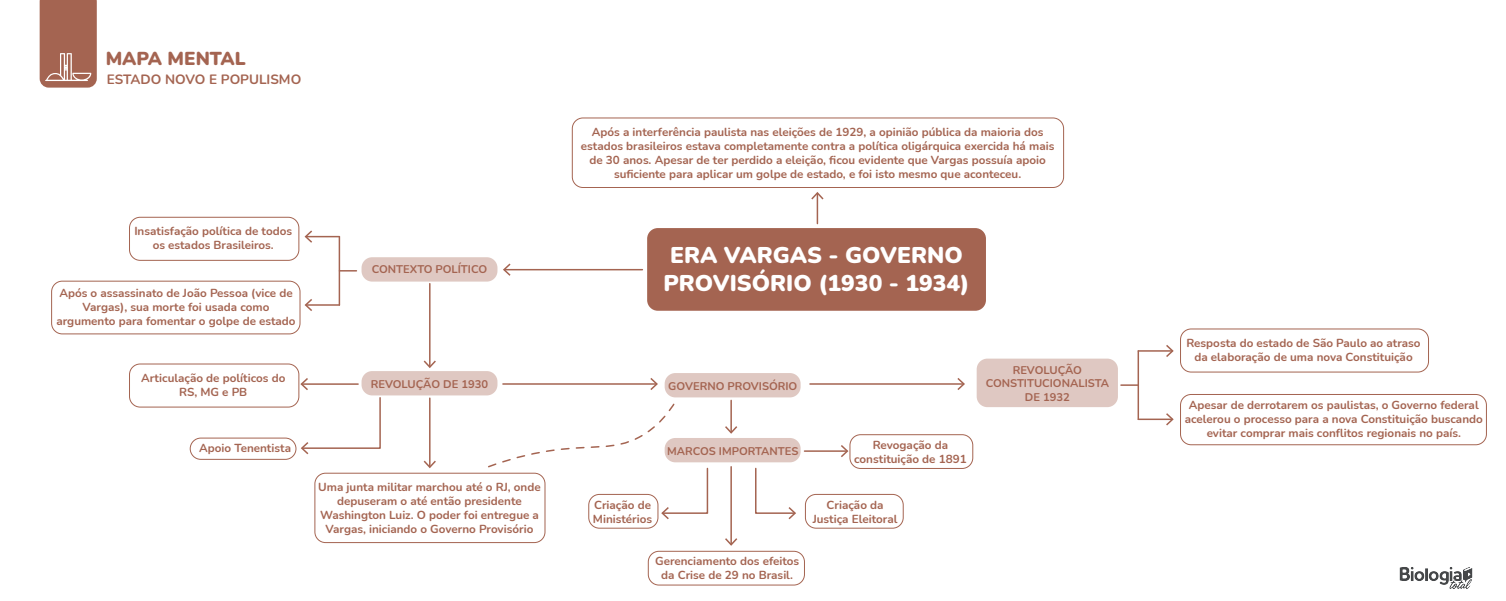
<style>
.page{position:relative;width:1506px;height:601px;background:#fff}
.page>*{position:absolute;margin:0;border:0;box-sizing:border-box;transform-origin:0 0}
.t1{font:900 22.8px/27.4px "Nunito";color:#fff}
.t2{font:900 18.75px "Nunito";color:#a46451}
.t3{font:700 13.5px "Nunito";color:#a46451}
.t4{font:700 11.62px/14px "Nunito";color:#a46451;text-align:center}
.t5{font:700 11.18px/13.4px "Nunito";color:#a46451;text-align:center}
</style>
<div class="page">
<img style="left:1399px;top:567px;width:74px;height:22px">
<svg style="left:40px;top:0;width:57px;height:88px;background:#aa6e5c"></svg>
<div style="left:361px;top:257px;width:136px;height:24px;background:#dfc8c2;border-radius:11px"></div>
<div style="left:361px;top:371px;width:136px;height:24px;background:#dfc8c2;border-radius:11px"></div>
<div style="left:664px;top:373px;width:136px;height:24px;background:#dfc8c2;border-radius:11px"></div>
<div style="left:976px;top:358px;width:142px;height:49px;background:#dfc8c2;border-radius:11px"></div>
<div style="left:664px;top:438px;width:136px;height:24px;background:#dfc8c2;border-radius:11px"></div>
<div style="left:647px;top:228px;width:339px;height:83px;background:#a46451;border-radius:11px"></div>
<hr style="left:816px;top:193px;width:2px;height:30px;background:#a46451">
<svg style="left:811px;top:192px;width:12px;height:7px"></svg>
<hr style="left:306px;top:304px;width:33px;height:2px;background:#a46451">
<svg style="left:304px;top:299px;width:8px;height:12px"></svg>
<hr style="left:306px;top:236px;width:33px;height:1px;background:#a46451">
<svg style="left:304px;top:230px;width:8px;height:13px"></svg>
<hr style="left:339px;top:236px;width:1px;height:69px;background:#a46451">
<svg style="left:340px;top:270px;width:16px;height:1px"></svg>
<hr style="left:1138px;top:418px;width:34px;height:2px;background:#a46451">
<svg style="left:1166px;top:413px;width:7px;height:12px"></svg>
<hr style="left:1138px;top:350px;width:34px;height:1px;background:#a46451">
<svg style="left:1166px;top:345px;width:7px;height:12px"></svg>
<hr style="left:1137px;top:351px;width:2px;height:68px;background:#a46451">
<svg style="left:1121px;top:384px;width:17px;height:2px"></svg>
<svg style="left:301px;top:397px;width:80px;height:57px"></svg>
<hr style="left:302px;top:383px;width:56px;height:2px;background:#a46451">
<svg style="left:300px;top:378px;width:8px;height:12px"></svg>
<hr style="left:504px;top:269px;width:138px;height:1px;background:#a46451">
<svg style="left:503px;top:263px;width:7px;height:13px"></svg>
<hr style="left:503px;top:383px;width:153px;height:2px;background:#a46451">
<svg style="left:650px;top:378px;width:8px;height:12px"></svg>
<hr style="left:810px;top:383px;width:153px;height:2px;background:#a46451">
<svg style="left:957px;top:378px;width:8px;height:12px"></svg>
<hr style="left:804px;top:450px;width:43px;height:2px;background:#a46451">
<svg style="left:841px;top:445px;width:7px;height:12px"></svg>
<div style="left:572px;top:117px;width:492px;height:71px;border:1px solid #a46451;border-radius:11px"></div>
<div style="left:1180px;top:328px;width:248px;height:44px;border:1px solid #a46451;border-radius:11px"></div>
<div style="left:129px;top:217px;width:170px;height:44px;border:1px solid #a46451;border-radius:11px"></div>
<div style="left:129px;top:363px;width:170px;height:44px;border:1px solid #a46451;border-radius:11px"></div>
<div style="left:314px;top:473px;width:231px;height:70px;border:1px solid #a46451;border-radius:11px"></div>
<div style="left:190px;top:437px;width:106px;height:22px;border:1px solid #a46451;border-radius:11px"></div>
<div style="left:588px;top:494px;width:70px;height:34px;border:1px solid #a46451;border-radius:11px"></div>
<div style="left:805px;top:494px;width:98px;height:34px;border:1px solid #a46451;border-radius:11px"></div>
<div style="left:648px;top:551px;width:157px;height:34px;border:1px solid #a46451;border-radius:11px"></div>
<div style="left:849px;top:434px;width:124px;height:35px;border:1px solid #a46451;border-radius:11px"></div>
<div style="left:51px;top:281px;width:249px;height:53px;border:1px solid #a46451;border-radius:11px"></div>
<div style="left:1180px;top:394px;width:306px;height:51px;border:1px solid #a46451;border-radius:11px"></div>
<hr style="left:429px;top:398px;width:1px;height:68px;background:#a46451">
<svg style="left:424px;top:460px;width:12px;height:8px"></svg>
<hr style="left:429px;top:284px;width:1px;height:82px;background:#a46451">
<svg style="left:424px;top:360px;width:12px;height:8px"></svg>
<hr style="left:730px;top:400px;width:2px;height:32px;background:#a46451">
<svg style="left:725px;top:426px;width:12px;height:8px"></svg>
<hr style="left:730px;top:466px;width:2px;height:78px;background:#a46451">
<svg style="left:725px;top:538px;width:12px;height:7px"></svg>
<svg style="left:487px;top:403px;width:222px;height:116px"></svg>
<svg style="left:755px;top:467px;width:41px;height:52px"></svg>
<h2 class="t2" style="left:106px;top:45px;width:142px">MAPA MENTAL</h2>
<p class="t3" style="left:107px;top:69px;width:196px">ESTADO NOVO E POPULISMO</p>
<p class="t4" style="left:134px;top:224px;width:159px">Insatisfação política de todos os estados Brasileiros.</p>
<p class="t4" style="left:56px;top:285px;width:241px">Após o assassinato de João Pessoa (vice de<br>Vargas), sua morte foi usada como argumento para fomentar o golpe de estado</p>
<p class="t4" style="left:141px;top:370px;width:146px">Articulação de políticos do<br>RS, MG e PB</p>
<p class="t4" style="left:199px;top:440px;width:93px">Apoio Tenentista</p>
<p class="t5" style="left:372px;top:262px;width:117px">CONTEXTO POLÍTICO</p>
<p class="t4" style="left:581px;top:125px;width:475px">Após a interferência paulista nas eleições de 1929, a opinião pública da maioria dos estados brasileiros estava completamente contra a política oligárquica exercida há mais de 30 anos. Apesar de ter perdido a eleição, ficou evidente que Vargas possuía apoio suficiente para aplicar um golpe de estado, e foi isto mesmo que aconteceu.</p>
<h1 class="t1" style="left:663px;top:241px;width:307px">ERA VARGAS - GOVERNO<br>PROVISÓRIO (1930 - 1934)</h1>
<p class="t5" style="left:371px;top:377px;width:119px">REVOLUÇÃO DE 1930</p>
<p class="t5" style="left:668px;top:379px;width:131px">GOVERNO PROVISÓRIO</p>
<p class="t5" style="left:667px;top:443px;width:133px">MARCOS IMPORTANTES</p>
<p class="t4" style="left:854px;top:437px;width:114px">Revogação da constituição de 1891</p>
<p class="t4" style="left:318px;top:480px;width:224px">Uma junta militar marchou até o RJ, onde depuseram o até então presidente Washington Luiz. O poder foi entregue a Vargas, iniciando o Governo Provisório</p>
<p class="t4" style="left:593px;top:497px;width:61px;text-align:left">Criação de<br>Ministérios</p>
<p class="t4" style="left:812px;top:497px;width:86px">Criação da<br>Justiça Eleitoral</p>
<p class="t4" style="left:655px;top:554px;width:146px">Gerenciamento dos efeitos da Crise de 29 no Brasil.</p>
<p class="t5" style="left:985px;top:362px;width:125px">REVOLUÇÃO<br>CONSTITUCIONALISTA<br>DE 1932</p>
<p class="t4" style="left:1186px;top:335px;width:236px">Resposta do estado de São Paulo ao atraso da elaboração de uma nova Constituição</p>
<p class="t4" style="left:1184px;top:398px;width:300px">Apesar de derrotarem os paulistas, o Governo federal acelerou o processo para a nova Constituição buscando evitar comprar mais conflitos regionais no país.</p>
</div>
